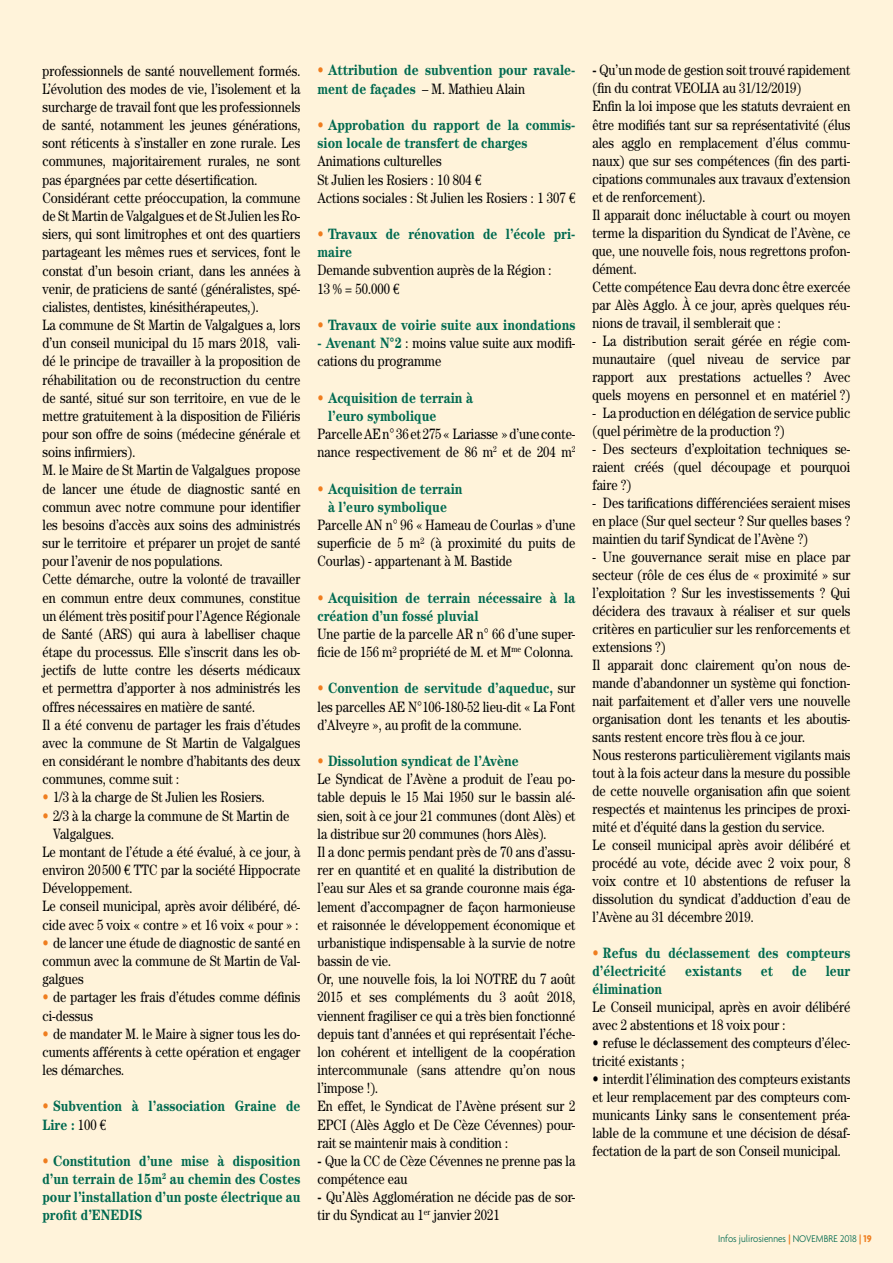
<style>
.page{position:relative;width:893px;height:1263px;background:#fff3da}
.page>*{position:absolute;margin:0;border:0;box-sizing:border-box;transform-origin:0 0}
.t1{font:15px/18.1px "Century";color:#000;scale:.84 1}
.t2{font:700 15px/18.1px "Century";color:#006a50;scale:.84 1}
.t3{font:300 10.5px "Agenda";color:#006a50;scale:.9 1}
.s1{font-weight:700;color:#ef7d1e}
.s2{font-family:"Euro Serif"}
.s3{color:#ef7d1e}
.s4{font-weight:400;color:#000}
.s5{font-family:"Euro Serif";font-weight:400;color:#000}
.s6{font-weight:700;color:#006a50}
.s7{font-weight:700}
</style>
<div class="page">
<p class="t1" style="left:43px;top:61px;width:309px">professionnels de santé nouvellement formés.<br>L’évolution des modes de vie, l’isolement et la surcharge de travail font que les professionnels de santé, notamment les jeunes générations, sont réticents à s’installer en zone rurale. Les communes, majoritairement rurales, ne sont pas épargnées par cette désertification.<br>Considérant cette préoccupation, la commune de St Martin de Valgalgues et de St Julien les Ro&shy;siers, qui sont limitrophes et ont des quartiers partageant les mêmes rues et services, font le constat d’un besoin criant, dans les années à venir, de praticiens de santé (généralistes, spé&shy;cialistes, dentistes, kinésithérapeutes,).<br>La commune de St Martin de Valgalgues a, lors d’un conseil municipal du 15 mars 2018, vali&shy;dé le principe de travailler à la proposition de réhabilitation ou de reconstruction du centre de santé, situé sur son territoire, en vue de le mettre gratuitement à la disposition de Filiéris pour son offre de soins (médecine générale et soins infirmiers).<br>M. le Maire de St Martin de Valgalgues propose de lancer une étude de diagnostic santé en commun avec notre commune pour identifier les besoins d’accès aux soins des administrés sur le territoire et préparer un projet de santé pour l’avenir de nos populations.<br>Cette démarche, outre la volonté de travailler en commun entre deux communes, constitue un élément très positif pour l’Agence Régionale de Santé (ARS) qui aura à labelliser chaque étape du processus. Elle s’inscrit dans les ob&shy;jectifs de lutte contre les déserts médicaux et permettra d’apporter à nos administrés les offres nécessaires en matière de santé.<br>Il a été convenu de partager les frais d’études avec la commune de St Martin de Valgalgues en considérant le nombre d’habitants des deux communes, comme suit :</p>
<p class="t1" style="left:43px;top:788px;width:266px"><span class="s1">•</span> 1/3 à la charge de St Julien les Rosiers.</p>
<p class="t1" style="left:43px;top:806px;width:295px"><span class="s1">•</span> 2/3 à la charge la commune de St Martin de</p>
<p class="t1" style="left:53px;top:824px;width:74px">Valgalgues.</p>
<p class="t1" style="left:43px;top:842px;width:309px">Le montant de l’étude a été évalué, à ce jour, à</p>
<p class="t1" style="left:43px;top:861px;width:309px">environ 20500 <span class="s2">€</span> TTC par la société Hippocrate</p>
<p class="t1" style="left:43px;top:879px;width:109px">Développement.</p>
<p class="t1" style="left:43px;top:897px;width:309px">Le conseil municipal, après avoir délibéré, dé-</p>
<p class="t1" style="left:43px;top:915px;width:307px">cide avec 5 voix « contre » et 16 voix « pour » :</p>
<p class="t1" style="left:43px;top:933px;width:309px;text-align:justify"><span class="s1">•</span> de lancer une étude de diagnostic de santé en commun avec la commune de St Martin de Val&shy;galgues</p>
<p class="t1" style="left:43px;top:988px;width:309px"><span class="s1">•</span> de partager les frais d’études comme définis ci-dessus</p>
<p class="t1" style="left:43px;top:1024px;width:309px;text-align:justify"><span class="s1">•</span> de mandater M. le Maire à signer tous les do&shy;cuments afférents à cette opération et engager les démarches.</p>
<p class="t2" style="left:43px;top:1097px;width:309px"><span class="s3">•</span> Subvention à l’association Graine de<br>Lire : <span class="s4">100</span> <span class="s5">€</span></p>
<p class="t2" style="left:43px;top:1151px;width:309px;text-align:justify"><span class="s3">•</span> Constitution d’une mise à disposition d’un terrain de 15m<sup>2</sup> au chemin des Costes pour l’installation d’un poste électrique au profit d’ENEDIS</p>
<p class="t2" style="left:317px;top:61px;width:309px"><span class="s3">•</span> Attribution de subvention pour ravale&shy;ment de façades <span class="s4">– M. Mathieu Alain</span></p>
<p class="t2" style="left:317px;top:116px;width:309px"><span class="s3">•</span> Approbation du rapport de la commis&shy;sion locale de transfert de charges</p>
<p class="t1" style="left:317px;top:152px;width:309px">Animations culturelles<br>St Julien les Rosiers : 10 804 <span class="s2">€<br></span>Actions sociales : St Julien les Rosiers : 1 307 <span class="s2">€</span></p>
<p class="t2" style="left:317px;top:225px;width:309px"><span class="s3">•</span> Travaux de rénovation de l’école pri&shy;maire</p>
<p class="t1" style="left:317px;top:261px;width:280px">Demande subvention auprès de la Région :<br>13 % = 50.000 <span class="s2">€</span></p>
<p class="t2" style="left:317px;top:315px;width:309px"><span class="s3">•</span> Travaux de voirie suite aux inondations</p>
<p class="t1" style="left:317px;top:334px;width:309px"><span class="s6">- Avenant N°2</span> : moins value suite aux modifi&shy;cations du programme</p>
<p class="t2" style="left:328px;top:388px;width:174px;text-indent:-10px"><span class="s3">•</span> Acquisition de terrain à l’euro symbolique</p>
<p class="t1" style="left:317px;top:424px;width:309px">Parcelle AE n° 36 et 275 « Lariasse » d’une conte&shy;nance respectivement de 86 m<sup>2</sup> et de 204 m<sup>2</sup></p>
<p class="t2" style="left:317px;top:479px;width:174px;text-align:center"><span class="s3">•</span> Acquisition de terrain à l’euro symbolique</p>
<p class="t1" style="left:317px;top:515px;width:309px;text-align:justify">Parcelle AN n° 96 « Hameau de Courlas » d’une superficie de 5 m² (à proximité du puits de Courlas) - appartenant à M. Bastide</p>
<p class="t2" style="left:317px;top:588px;width:309px"><span class="s3">•</span> Acquisition de terrain nécessaire à la création d’un fossé pluvial</p>
<p class="t1" style="left:317px;top:624px;width:309px">Une partie de la parcelle AR n° 66 d’une super&shy;ficie de 156 m² propriété de M. et M<sup>me</sup> Colonna.</p>
<p class="t1" style="left:317px;top:679px;width:309px;text-align:justify"><span class="s1">•</span> <span class="s6">Convention de servitude d’aqueduc,</span> sur les parcelles AE N°106-180-52 lieu-dit « La Font d’Alveyre », au profit de la commune.</p>
<p class="t1" style="left:317px;top:752px;width:309px"><span class="s1">•</span> <span class="s6">Dissolution syndicat de l’Avène<br></span>Le Syndicat de l’Avène a produit de l’eau po&shy;table depuis le 15 Mai 1950 sur le bassin alé&shy;sien, soit à ce jour 21 communes (dont Alès) et la distribue sur 20 communes (hors Alès).<br>Il a donc permis pendant près de 70 ans d’assu&shy;rer en quantité et en qualité la distribution de l’eau sur Ales et sa grande couronne mais éga&shy;lement d’accompagner de façon harmonieuse et raisonnée le développement économique et urbanistique indispensable à la survie de notre bassin de vie.<br>Or, une nouvelle fois, la loi NOTRE du 7 août 2015 et ses compléments du 3 août 2018, viennent fragiliser ce qui a très bien fonctionné depuis tant d’années et qui représentait l’éche&shy;lon cohérent et intelligent de la coopération intercommunale (sans attendre qu’on nous l’impose !).<br>En effet, le Syndicat de l’Avène présent sur 2<br>EPCI (Alès Agglo et De Cèze Cévennes) pour&shy;rait se maintenir mais à condition :</p>
<p class="t1" style="left:317px;top:1151px;width:309px"><span class="s7">-</span> Que la CC de Cèze Cévennes ne prenne pas la compétence eau</p>
<p class="t1" style="left:317px;top:1188px;width:309px"><span class="s7">-</span> Qu’Alès Agglomération ne décide pas de sor&shy;tir du Syndicat au 1<sup>er</sup> janvier 2021</p>
<p class="t1" style="left:592px;top:61px;width:309px"><span class="s7">-</span> Qu’un mode de gestion soit trouvé rapidement (fin du contrat VEOLIA au 31/12/2019)<br>Enfin la loi impose que les statuts devraient en être modifiés tant sur sa représentativité (élus ales agglo en remplacement d’élus commu&shy;naux) que sur ses compétences (fin des parti&shy;cipations communales aux travaux d’extension et de renforcement).<br>Il apparait donc inéluctable à court ou moyen terme la disparition du Syndicat de l’Avène, ce que, une nouvelle fois, nous regrettons profon&shy;dément.<br>Cette compétence Eau devra donc être exercée par Alès Agglo. À ce jour, après quelques réu&shy;nions de travail, il semblerait que :</p>
<p class="t1" style="left:592px;top:331px;width:309px;text-align:justify">- La distribution serait gérée en régie com&shy;munautaire (quel niveau de service par rapport aux prestations actuelles ? Avec quels moyens en personnel et en matériel ?)</p>
<p class="t1" style="left:592px;top:403px;width:309px">- La production en délégation de service public (quel périmètre de la production ?)</p>
<p class="t1" style="left:592px;top:439px;width:309px;text-align:justify">- Des secteurs d’exploitation techniques se&shy;raient créés (quel découpage et pourquoi faire ?)</p>
<p class="t1" style="left:592px;top:493px;width:309px;text-align:justify">- Des tarifications différenciées seraient mises en place (Sur quel secteur ? Sur quelles bases ? maintien du tarif Syndicat de l’Avène ?)</p>
<p class="t1" style="left:592px;top:547px;width:309px">- Une gouvernance serait mise en place par secteur (rôle de ces élus de « proximité » sur l’exploitation ? Sur les investissements ? Qui décidera des travaux à réaliser et sur quels critères en particulier sur les renforcements et extensions ?)<br>Il apparait donc clairement qu’on nous de&shy;mande d’abandonner un système qui fonction&shy;nait parfaitement et d’aller vers une nouvelle organisation dont les tenants et les aboutis&shy;sants restent encore très flou à ce jour.<br>Nous resterons particulièrement vigilants mais tout à la fois acteur dans la mesure du possible de cette nouvelle organisation afin que soient respectés et maintenus les principes de proxi&shy;mité et d’équité dans la gestion du service.<br>Le conseil municipal après avoir délibéré et procédé au vote, décide avec 2 voix pour, 8 voix contre et 10 abstentions de refuser la dissolution du syndicat d’adduction d’eau de l’Avène au 31 décembre 2019.</p>
<p class="t2" style="left:592px;top:943px;width:309px"><span class="s3">•</span> Refus du déclassement des compteurs d’électricité</p>
<p class="t2" style="left:685px;top:961px;width:69px">existants</p>
<p class="t2" style="left:761px;top:961px;width:16px">et</p>
<p class="t2" style="left:792px;top:961px;width:19px">de</p>
<p class="t2" style="left:826px;top:961px;width:31px">leur</p>
<p class="t2" style="left:592px;top:979px;width:85px">élimination</p>
<p class="t1" style="left:592px;top:997px;width:309px">Le Conseil municipal, après en avoir délibéré avec 2 abstentions et 18 voix pour :</p>
<p class="t1" style="left:592px;top:1033px;width:309px">• refuse le déclassement des compteurs d’élec&shy;tricité existants ;</p>
<p class="t1" style="left:592px;top:1069px;width:309px;text-align:justify">• interdit l’élimination des compteurs existants et leur remplacement par des compteurs com&shy;municants Linky sans le consentement préa&shy;lable de la commune et une décision de désaf&shy;fectation de la part de son Conseil municipal.</p>
<p class="t3" style="left:718px;top:1232px;width:172px">Infos julirosiennes <span class="s1">|</span> NOVEMBRE 2018 <span class="s1">| 19</span></p>
</div>
